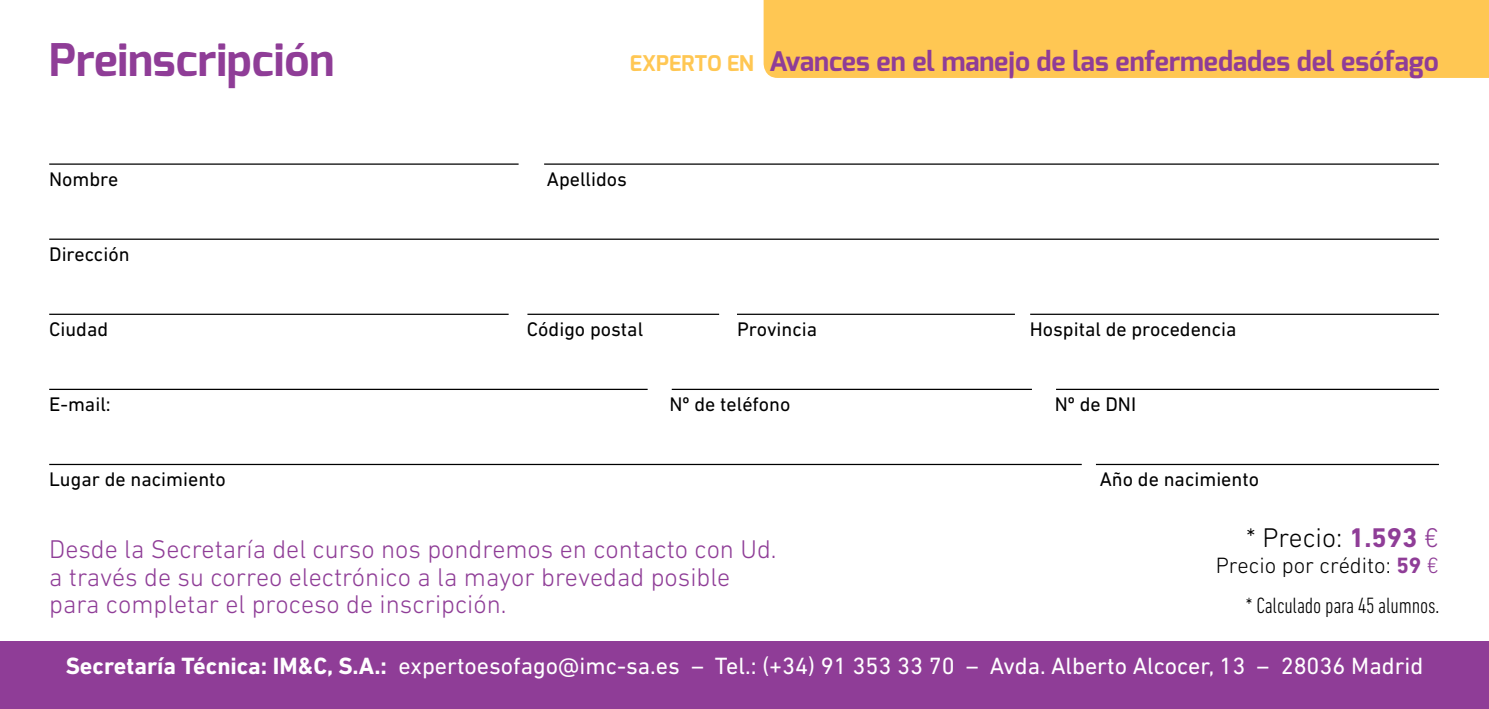
<style>
.page{position:relative;width:1489px;height:709px;background:#fff}
.page>*{position:absolute;margin:0;border:0;box-sizing:border-box;transform-origin:0 0}
.t1{font:700 45px "Exo";color:#8f3d97}
.t2{font:300 27.5px "DIN Next LT Pro";color:#000}
.t3{font:700 27px "Exo";color:#8f3d97}
.t4{font:300 26px/27.5px "DIN Next LT Pro";color:#8f3d97}
.t5{font:24px "DIN Next LT Pro";color:#fff}
.t6{font:300 condensed 22.5px "DIN Next LT Pro";letter-spacing:-.01em;color:#000}
.t7{font:300 22.5px "DIN Next LT Pro";color:#000}
.t8{font:20px "DIN Next LT Pro";color:#000}
.s1{font-size:21.75px;color:#ffc753}
.s2{font-weight:700;color:#8f3d97}
.s3{color:#8f3d97}
.s4{font-weight:700}
</style>
<div class="page">
<div style="left:763px;top:0;width:725px;height:78px;background:#ffc753"></div>
<div style="left:0;top:641px;width:1488px;height:68px;background:#8f3d97"></div>
<hr style="left:49px;top:163px;width:469px;height:2px;background:#000">
<hr style="left:544px;top:163px;width:894px;height:2px;background:#000">
<hr style="left:49px;top:238px;width:1389px;height:2px;background:#000">
<hr style="left:49px;top:314px;width:459px;height:1px;background:#000">
<hr style="left:527px;top:314px;width:192px;height:1px;background:#000">
<hr style="left:737px;top:314px;width:277px;height:1px;background:#000">
<hr style="left:1030px;top:314px;width:408px;height:1px;background:#000">
<hr style="left:49px;top:389px;width:598px;height:1px;background:#000">
<hr style="left:671px;top:389px;width:360px;height:1px;background:#000">
<hr style="left:1055px;top:389px;width:383px;height:1px;background:#000">
<hr style="left:49px;top:464px;width:1032px;height:1px;background:#000">
<hr style="left:1095px;top:464px;width:343px;height:1px;background:#000">
<h1 class="t1" style="left:49px;top:31px;width:287px">Preinscripción</h1>
<p class="t3" style="left:630px;top:44px;width:810px"><span class="s1">EXPERTO EN</span> Avances en el manejo de las enfermedades del esófago</p>
<p class="t8" style="left:49px;top:167px;width:71px">Nombre</p>
<p class="t8" style="left:547px;top:167px;width:82px">Apellidos</p>
<p class="t8" style="left:49px;top:242px;width:82px">Dirección</p>
<p class="t8" style="left:49px;top:317px;width:60px">Ciudad</p>
<p class="t8" style="left:527px;top:317px;width:118px">Código postal</p>
<p class="t8" style="left:737px;top:317px;width:82px">Provincia</p>
<p class="t8" style="left:1029px;top:317px;width:208px">Hospital de procedencia</p>
<p class="t8" style="left:49px;top:392px;width:63px">E-mail:</p>
<p class="t8" style="left:669px;top:392px;width:122px">Nº de teléfono</p>
<p class="t8" style="left:1054px;top:392px;width:83px">Nº de DNI</p>
<p class="t8" style="left:49px;top:467px;width:178px">Lugar de nacimiento</p>
<p class="t8" style="left:1099px;top:467px;width:161px">Año de nacimiento</p>
<p class="t2" style="left:1245px;top:521px;width:194px">* Precio: <span class="s2">1.593</span> <span class="s3">€</span></p>
<p class="t7" style="left:1215px;top:552px;width:225px">Precio por crédito: <span class="s2">59</span> <span class="s3">€</span></p>
<p class="t4" style="left:49px;top:535px;width:728px">Desde la Secretaría del curso nos pondremos en contacto con Ud. a través de su correo electrónico a la mayor brevedad posible para completar el proceso de inscripción.</p>
<p class="t6" style="left:1245px;top:592px;width:195px">* Calculado para 45 alumnos.</p>
<p class="t5" style="left:66px;top:651px;width:1358px"><span class="s4">Secretaría Técnica: IM&amp;C, S.A.:</span> expertoesofago@imc-sa.es – Tel.: (+34) 91 353 33 70 – Avda. Alberto Alcocer, 13 – 28036 Madrid</p>
</div>
